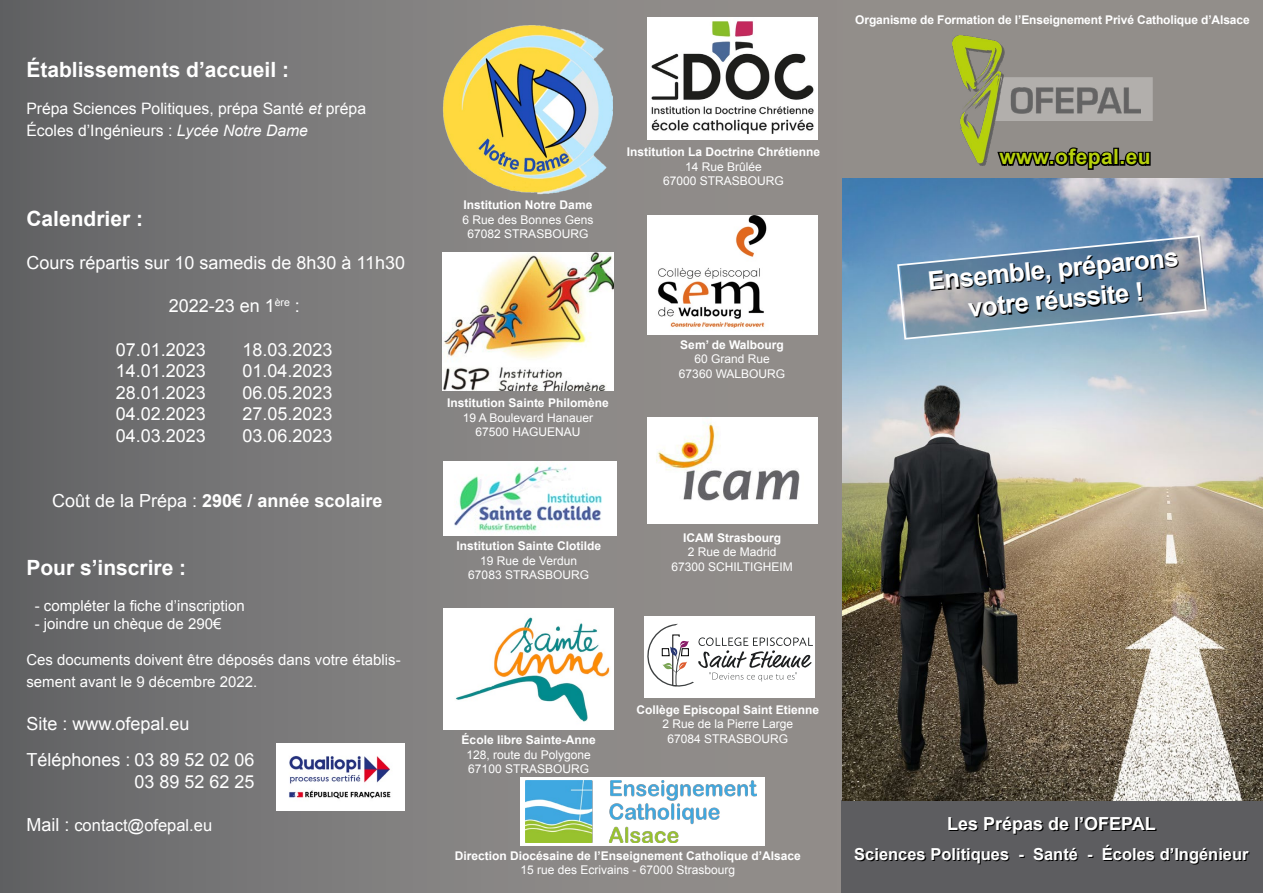
<style>
.page{position:relative;width:1263px;height:893px;background:#fff}
.page>*{position:absolute;margin:0;border:0;box-sizing:border-box;transform-origin:0 0}
.t1{font:700 25.65px/30.8px "Arial";color:#fff;text-align:center}
.t2{font:700 21px "Arial";color:#fff}
.t3{font:700 21px "Arial";letter-spacing:.02em;color:#b6d00c}
.t4{font:18px/36px "Arial";color:#fff}
.t5{font:700 18px "Arial";color:#fff}
.t6{font:700 16.5px "Arial";color:#fff}
.t7{font:16.5px "Arial";color:#fff}
.t8{font:15.75px/21.6px "Arial";color:#fff}
.t9{font:15px/21.6px "Arial";color:#fff}
.t10{font:700 12px "Arial";color:#fff}
.t11{font:12px/14.4px "Arial";color:#fff;text-align:center}
.s1{font-style:italic}
.s2{font-weight:400}
.s3{font-size:18px}
</style>
<div class="page">
<div style="left:842px;top:0;width:421px;height:893px;background:#928e8a"></div>
<div style="left:0;top:0;width:842px;height:893px;background:linear-gradient(to right,#67686a,#9a9592)"></div>
<div style="left:841px;top:801px;width:422px;height:92px;background:#5d5d60"></div>
<div style="left:995px;top:77px;width:158px;height:44px;background:#b2afac"></div>
<img style="left:953px;top:35px;width:187px;height:131px">
<img style="left:842px;top:179px;width:421px;height:622px">
<img style="left:442px;top:252px;width:172px;height:138px">
<img style="left:442px;top:25px;width:170px;height:170px">
<img style="left:647px;top:418px;width:170px;height:106px">
<img style="left:647px;top:215px;width:170px;height:120px">
<img style="left:444px;top:461px;width:173px;height:75px">
<div style="left:645px;top:616px;width:170px;height:81px;background:#fff"></div>
<svg style="left:647px;top:624px;width:166px;height:63px"></svg>
<img style="left:444px;top:609px;width:170px;height:120px">
<img style="left:276px;top:743px;width:128px;height:67px">
<div style="left:520px;top:777px;width:244px;height:68px;background:#fff"></div>
<img style="left:525px;top:780px;width:231px;height:62px">
<img style="left:647px;top:17px;width:170px;height:123px">
<svg style="left:896px;top:234px;width:312px;height:107px;background:#7995ae"></svg>
<svg style="left:995px;top:140px;width:156px;height:30px"></svg>
<h2 class="t2" style="left:26px;top:55px;width:264px">Établissements d’accueil :</h2>
<h3 class="t8" style="left:26px;top:98px;width:341px">Prépa Sciences Politiques, prépa Santé <span class="s1">et</span> prépa<br>Écoles d’Ingénieurs : <span class="s1">Lycée Notre Dame</span></h3>
<h2 class="t2" style="left:26px;top:205px;width:118px">Calendrier :</h2>
<h3 class="t4" style="left:26px;top:245px;width:380px">Cours répartis sur 10 samedis de 8h30 à 11h30</h3>
<h3 class="t4" style="left:169px;top:288px;width:133px">2022-23 en 1<sup>ère</sup> :</h3>
<h3 class="t4" style="left:116px;top:331px;width:92px">07.01.2023</h3>
<h3 class="t4" style="left:242px;top:331px;width:92px">18.03.2023</h3>
<h3 class="t4" style="left:116px;top:353px;width:92px">14.01.2023</h3>
<h3 class="t4" style="left:242px;top:353px;width:92px">01.04.2023</h3>
<h3 class="t4" style="left:116px;top:375px;width:92px">28.01.2023</h3>
<h3 class="t4" style="left:242px;top:375px;width:92px">06.05.2023</h3>
<h3 class="t4" style="left:116px;top:396px;width:92px">04.02.2023</h3>
<h3 class="t4" style="left:242px;top:396px;width:92px">27.05.2023</h3>
<h3 class="t4" style="left:116px;top:418px;width:92px">04.03.2023</h3>
<h3 class="t4" style="left:242px;top:418px;width:92px">03.06.2023</h3>
<h3 class="t5" style="left:52px;top:488px;width:332px"><span class="s2">Coût de la Prépa :</span> 290€ / année scolaire</h3>
<h2 class="t2" style="left:26px;top:554px;width:161px">Pour s’inscrire :</h2>
<p class="t9" style="left:35px;top:595px;width:212px">- compléter la fiche d’inscription</p>
<p class="t9" style="left:35px;top:613px;width:188px">- joindre un chèque de 290€</p>
<p class="t9" style="left:26px;top:649px;width:376px">Ces documents doivent être déposés dans votre établis&shy;sement avant le 9 décembre 2022.</p>
<h3 class="t4" style="left:26px;top:706px;width:230px">Site : www.ofepal.eu<br>Téléphones : 03 89 52 02 06</h3>
<h3 class="t4" style="left:134px;top:763px;width:122px">03 89 52 62 25</h3>
<h3 class="t7" style="left:26px;top:814px;width:187px"><span class="s3">Mail :</span> contact@ofepal.eu</h3>
<p class="t10" style="left:855px;top:11px;width:396px">Organisme de Formation de l’Enseignement Privé Catholique d’Alsace</p>
<p class="t10" style="left:464px;top:197px;width:130px">Institution Notre Dame</p>
<p class="t11" style="left:463px;top:212px;width:132px">6 Rue des Bonnes Gens<br>67082 STRASBOURG</p>
<p class="t10" style="left:627px;top:144px;width:195px">Institution La Doctrine Chrétienne</p>
<p class="t11" style="left:663px;top:159px;width:122px">14 Rue Brûlée<br>67000 STRASBOURG</p>
<p class="t10" style="left:447px;top:395px;width:163px">Institution Sainte Philomène</p>
<p class="t11" style="left:463px;top:410px;width:132px">19 A Boulevard Hanauer<br>67500 HAGUENAU</p>
<p class="t10" style="left:456px;top:538px;width:146px">Institution Sainte Clotilde</p>
<p class="t11" style="left:468px;top:554px;width:122px">19 Rue de Verdun<br>67083 STRASBOURG</p>
<p class="t10" style="left:680px;top:337px;width:105px">Sem’ de Walbourg</p>
<p class="t11" style="left:679px;top:352px;width:108px">60 Grand Rue<br>67360 WALBOURG</p>
<p class="t10" style="left:683px;top:529px;width:100px">ICAM Strasbourg</p>
<p class="t11" style="left:671px;top:545px;width:123px">2 Rue de Madrid<br>67300 SCHILTIGHEIM</p>
<h2 class="t3" style="left:999px;top:143px;width:153px">www.ofepal.eu</h2>
<h1 class="t1" style="left:926px;top:267px;width:253px;rotate:-6deg">Ensemble, préparons votre réussite !</h1>
<p class="t10" style="left:636px;top:702px;width:184px">Collège Episcopal Saint Etienne</p>
<p class="t11" style="left:662px;top:717px;width:132px">2 Rue de la Pierre Large</p>
<p class="t10" style="left:462px;top:732px;width:136px">École libre Sainte-Anne</p>
<p class="t11" style="left:667px;top:731px;width:122px">67084 STRASBOURG</p>
<p class="t11" style="left:467px;top:747px;width:126px;text-align:left">128, route du Polygone<br>67100 STRASBOURG</p>
<p class="t10" style="left:455px;top:847px;width:348px">Direction Diocésaine de l’Enseignement Catholique d’Alsace</p>
<p class="t11" style="left:520px;top:863px;width:216px">15 rue des Ecrivains - 67000 Strasbourg</p>
<h3 class="t5" style="left:947px;top:812px;width:210px">Les Prépas de l’OFEPAL</h3>
<h3 class="t6" style="left:854px;top:843px;width:396px">Sciences Politiques - Santé - Écoles d’Ingénieur</h3>
</div>
